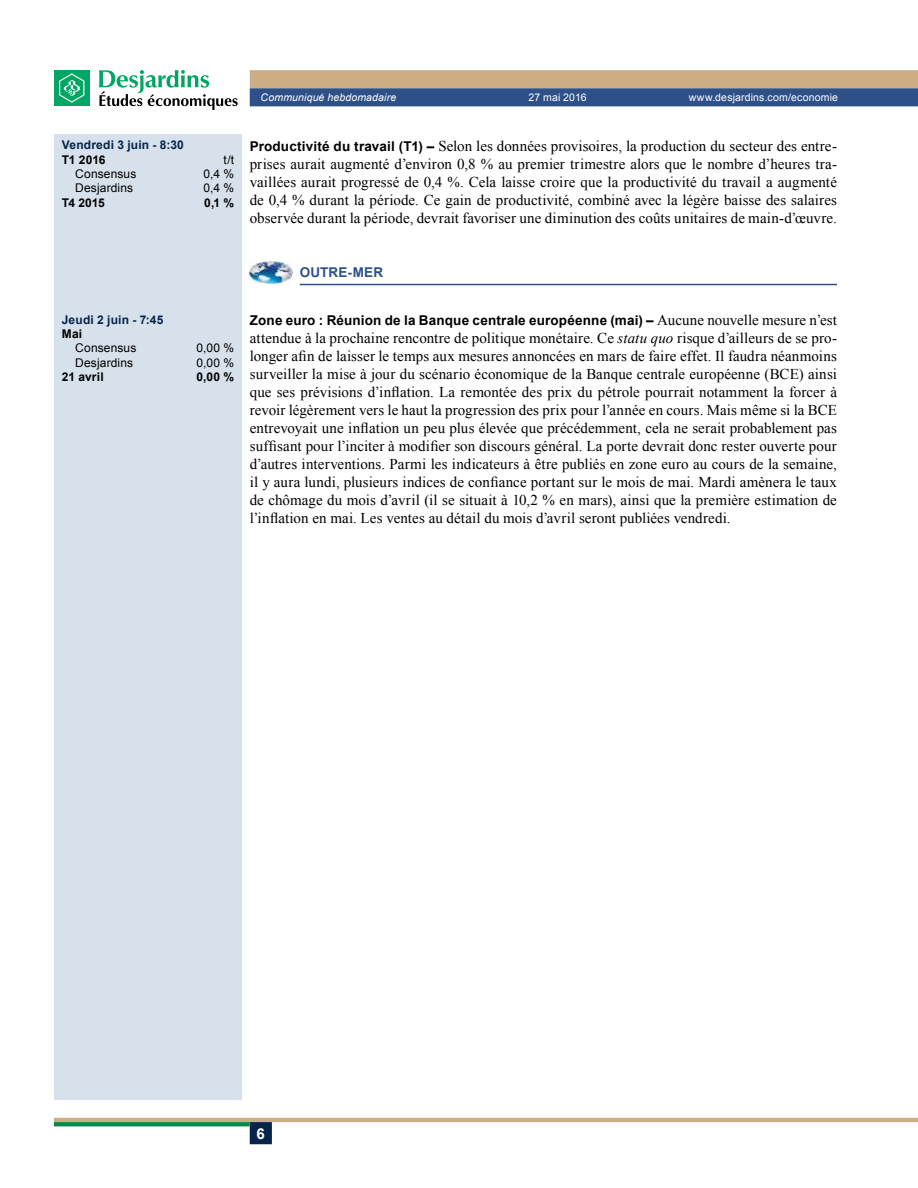
<style>
.page{position:relative;width:918px;height:1188px;background:#fff}
.page>*{position:absolute;margin:0;border:0;box-sizing:border-box;transform-origin:0 0}
.t1{font:15px/18px "Times New Roman";letter-spacing:.005em;color:#000;text-align:justify}
.t2{font:700 15px "Arial";color:#fff}
.t3{font:700 13.5px "Arial";letter-spacing:.01em;color:#000}
.t4{font:700 13.5px "Arial";letter-spacing:.015em;color:#2d5088}
.t5{font:12px "Arial";letter-spacing:.01em;color:#000}
.t6{font:700 12px "Arial";letter-spacing:.015em;color:#05234b}
.t7{font:700 12px "Arial";letter-spacing:.015em;color:#000}
.t8{font:10.5px "Arial";letter-spacing:.015em;color:#fff}
.t9{font:italic 10.5px "Arial";letter-spacing:.015em;color:#fff}
.s1{font-family:"Arial";font-weight:700;font-size:13.5px}
.s2{font-family:"Times New Roman";font-weight:400;font-size:15px}
.s3{font-style:italic}
</style>
<div class="page">
<svg style="left:250px;top:70px;width:668px;height:36px;background:#7e8087"></svg>
<hr style="left:54px;top:1118px;width:864px;height:4px;background:#cdae84">
<svg style="left:54px;top:1122px;width:196px;height:4px"></svg>
<div style="left:250px;top:1122px;width:22px;height:22px;background:#05234b;border:2px solid #05234b"></div>
<div style="left:54px;top:70px;width:36px;height:36px;background:#00a664"></div>
<svg style="left:59px;top:73px;width:25px;height:30px"></svg>
<svg style="left:99px;top:70px;width:139px;height:40px"></svg>
<div style="left:54px;top:134px;width:188px;height:966px;background:#d7e1eb"></div>
<hr style="left:300px;top:284px;width:537px;height:1px;background:#2d5088">
<img style="left:250px;top:262px;width:43px;height:21px">
<p class="t6" style="left:62px;top:137px;width:124px">Vendredi 3 juin - 8:30</p>
<p class="t7" style="left:62px;top:151px;width:45px">T1 2016</p>
<p class="t5" style="left:223px;top:151px;width:12px">t/t</p>
<p class="t5" style="left:75px;top:166px;width:63px">Consensus</p>
<p class="t5" style="left:203px;top:166px;width:32px">0,4 %</p>
<p class="t5" style="left:75px;top:180px;width:59px">Desjardins</p>
<p class="t5" style="left:203px;top:180px;width:32px">0,4 %</p>
<p class="t7" style="left:62px;top:195px;width:45px">T4 2015</p>
<p class="t7" style="left:204px;top:195px;width:31px">0,1 %</p>
<p class="t9" style="left:261px;top:91px;width:137px">Communiqué hebdomadaire</p>
<p class="t8" style="left:528px;top:91px;width:60px">27 mai 2016</p>
<p class="t8" style="left:689px;top:91px;width:151px">www.desjardins.com/economie</p>
<p class="t1" style="left:250px;top:137px;width:589px"><span class="s1">Productivité du travail (T1) –</span> Selon les données provisoires, la production du secteur des entre&shy;prises aurait augmenté d’environ 0,8 % au premier trimestre alors que le nombre d’heures tra&shy;vaillées aurait progressé de 0,4 %. Cela laisse croire que la productivité du travail a augmenté de 0,4 % durant la période. Ce gain de productivité, combiné avec la légère baisse des salaires observée durant la période, devrait favoriser une diminution des coûts unitaires de main-d’œuvre.</p>
<p class="t6" style="left:62px;top:311px;width:103px">Jeudi 2 juin - 7:45</p>
<p class="t7" style="left:62px;top:326px;width:22px">Mai</p>
<p class="t5" style="left:75px;top:340px;width:63px">Consensus</p>
<p class="t5" style="left:196px;top:340px;width:39px">0,00 %</p>
<p class="t5" style="left:75px;top:355px;width:59px">Desjardins</p>
<p class="t5" style="left:196px;top:355px;width:39px">0,00 %</p>
<p class="t7" style="left:62px;top:369px;width:44px">21 avril</p>
<p class="t7" style="left:196px;top:369px;width:39px">0,00 %</p>
<p class="t4" style="left:300px;top:263px;width:80px">Outre-mer</p>
<p class="t3" style="left:250px;top:311px;width:589px">Zone euro : Réunion de la Banque centrale européenne (mai) – <span class="s2">Aucune nouvelle mesure n’est</span></p>
<p class="t1" style="left:250px;top:328px;width:589px">attendue à la prochaine rencontre de politique monétaire. Ce <span class="s3">statu quo</span> risque d’ailleurs de se pro&shy;longer afin de laisser le temps aux mesures annoncées en mars de faire effet. Il faudra néanmoins surveiller la mise à jour du scénario économique de la Banque centrale européenne (BCE) ainsi que ses prévisions d’inflation. La remontée des prix du pétrole pourrait notamment la forcer à revoir légèrement vers le haut la progression des prix pour l’année en cours. Mais même si la BCE entrevoyait une inflation un peu plus élevée que précédemment, cela ne serait probablement pas suffisant pour l’inciter à modifier son discours général. La porte devrait donc rester ouverte pour d’autres interventions. Parmi les indicateurs à être publiés en zone euro au cours de la semaine, il y aura lundi, plusieurs indices de confiance portant sur le mois de mai. Mardi amènera le taux de chômage du mois d’avril (il se situait à 10,2 % en mars), ainsi que la première estimation de l’inflation en mai. Les ventes au détail du mois d’avril seront publiées vendredi.</p>
<p class="t2" style="left:257px;top:1123px;width:10px">6</p>
</div>
